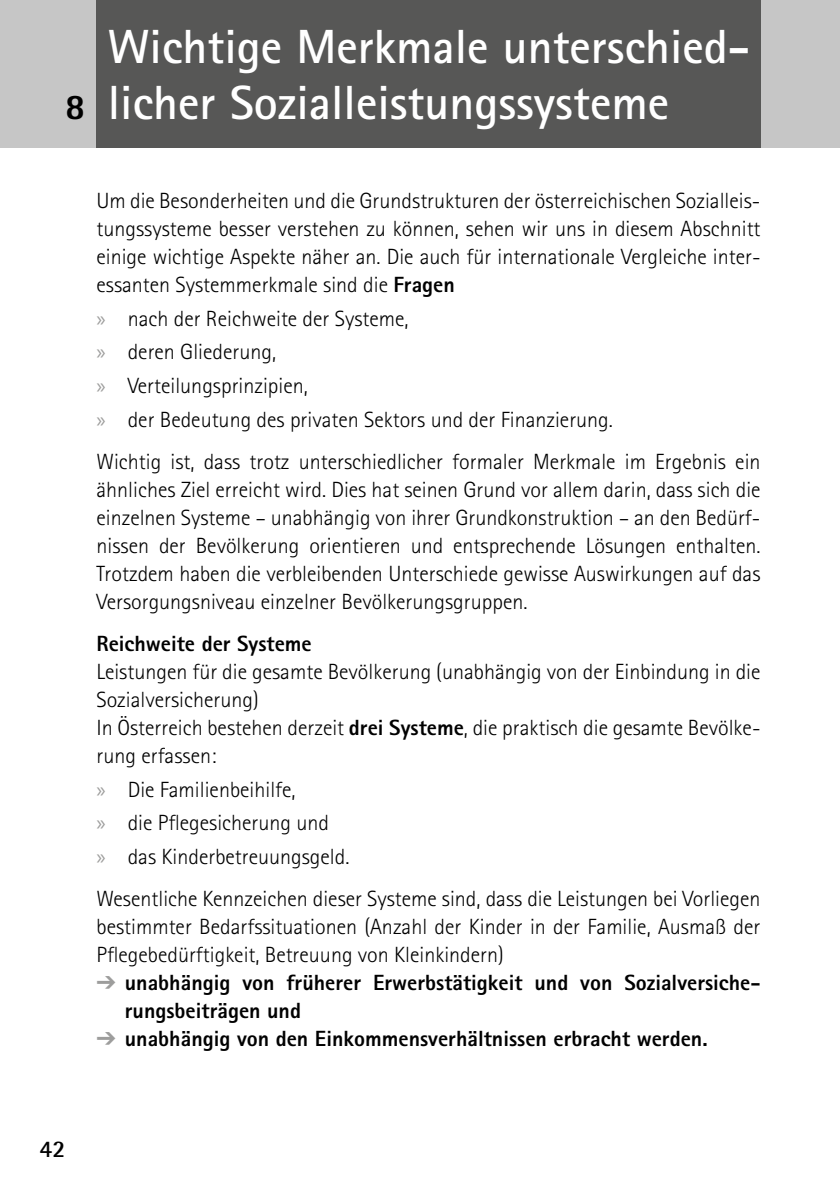
<style>
.page{position:relative;width:840px;height:1191px;background:#fff}
.page>*{position:absolute;margin:0;border:0;box-sizing:border-box;transform-origin:0 0}
.t1{font:700 48px/56px "Rotis Sans Serif Std";color:#fff}
.t2{font:800 36px "Rotis Sans Serif Std";color:#000}
.t3{font:700 24px "Rotis Semi Sans Std";color:#000}
.t4{font:300 22px/28px "Rotis Sans Serif Std";color:#000;text-align:justify}
.t5{font:800 22px/28px "Rotis Sans Serif Std";color:#000}
.s1{font-weight:800}
.s2{font-family:"Myriad Pro";font-weight:400;color:#9d9d9c}
.s3{color:#9d9d9c}
</style>
<div class="page">
<div style="left:0;top:0;width:839px;height:147px;background:#c6c6c6"></div>
<div style="left:96px;top:0;width:664px;height:147px;background:#575756"></div>
<h2 class="t2" style="left:65px;top:84px;width:22px">8</h2>
<h1 class="t1" style="left:108px;top:18px;width:643px">Wichtige Merkmale unterschied&shy;licher Sozialleistungssysteme</h1>
<p class="t4" style="left:96px;top:187px;width:665px">Um die Besonderheiten und die Grundstrukturen der österreichischen Sozialleis&shy;tungssysteme besser verstehen zu können, sehen wir uns in diesem Abschnitt einige wichtige Aspekte näher an. Die auch für internationale Vergleiche inter&shy;essanten Systemmerkmale sind die <span class="s1">Fragen</span></p>
<p class="t4" style="left:96px;top:301px;width:517px;line-height:33.6px;text-align:left"><span class="s2">x</span> nach der Reichweite der Systeme,<br><span class="s2">x</span> deren Gliederung,<br><span class="s2">x</span> Verteilungsprinzipien,<br><span class="s2">x</span> der Bedeutung des privaten Sektors und der Finanzierung.</p>
<p class="t4" style="left:96px;top:447px;width:665px">Wichtig ist, dass trotz unterschiedlicher formaler Merkmale im Ergebnis ein ähnliches Ziel erreicht wird. Dies hat seinen Grund vor allem darin, dass sich die einzelnen Systeme – unabhängig von ihrer Grundkonstruktion – an den Bedürf&shy;nissen der Bevölkerung orientieren und entsprechende Lösungen enthalten.<br>Trotzdem haben die verbleibenden Unterschiede gewisse Auswirkungen auf das Versorgungsniveau einzelner Bevölkerungsgruppen.</p>
<p class="t5" style="left:96px;top:629px;width:217px">Reichweite der Systeme</p>
<p class="t4" style="left:96px;top:657px;width:665px;text-align:left">Leistungen für die gesamte Bevölkerung (unabhängig von der Einbindung in die Sozialversicherung)<br>In Österreich bestehen derzeit <span class="s1">drei Systeme</span>, die praktisch die gesamte Bevölke&shy;rung erfassen:</p>
<p class="t4" style="left:96px;top:772px;width:254px;line-height:33.6px;text-align:left"><span class="s2">x</span> Die Familienbeihilfe,<br><span class="s2">x</span> die Pflegesicherung und<br><span class="s2">x</span> das Kinderbetreuungsgeld.</p>
<p class="t4" style="left:96px;top:884px;width:665px">Wesentliche Kennzeichen dieser Systeme sind, dass die Leistungen bei Vorliegen bestimmter Bedarfssituationen (Anzahl der Kinder in der Familie, Ausmaß der Pflegebedürftigkeit, Betreuung von Kleinkindern)</p>
<p class="t5" style="left:125px;top:968px;width:636px;text-indent:-28px"><span class="s3">➔</span> unabhängig von früherer Erwerbstätigkeit und von Sozialversiche&shy;rungsbeiträgen und</p>
<p class="t5" style="left:96px;top:1024px;width:612px"><span class="s3">➔</span> unabhängig von den Einkommensverhältnissen erbracht werden.</p>
<p class="t3" style="left:40px;top:1133px;width:27px">42</p>
</div>
